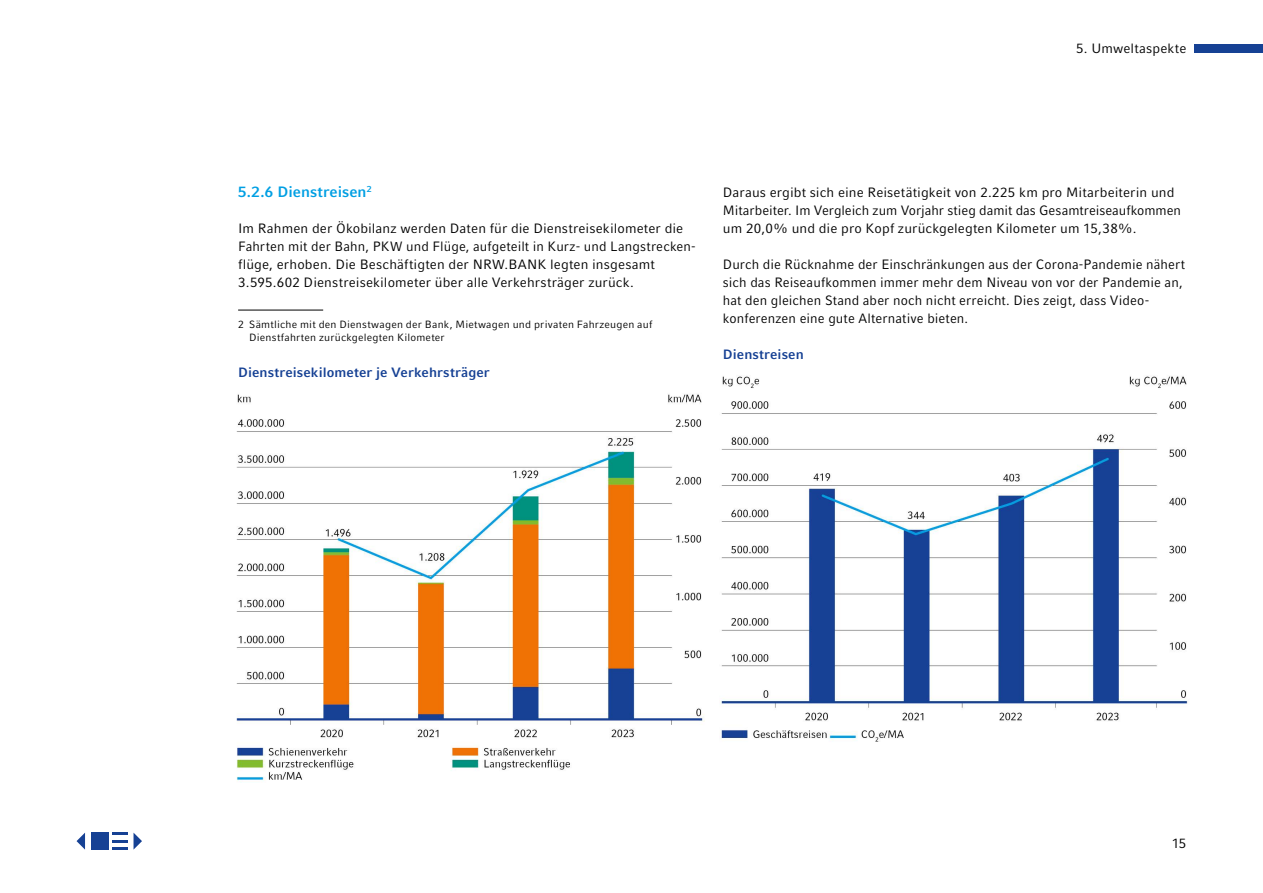
<style>
.page{position:relative;width:1263px;height:893px;background:#fff}
.page>*{position:absolute;margin:0;border:0;box-sizing:border-box;transform-origin:0 0}
.ZW_ZW_mit_cyan{font:700 15px "Compatil Fact LT Pro";letter-spacing:.005em;color:#009fe3}
.G_G_LZ{font:13.5px/18px "Compatil Fact LT Pro";letter-spacing:.01em;color:#000}
.Graf_HL_Abb{font:700 13.5px "Compatil Fact LT Pro";letter-spacing:.005em;color:#164194}
.Fußnote{font:10.5px/13.5px "Compatil Fact LT Pro";letter-spacing:.02em;color:#000}
</style>
<div class="page">
<div style="left:1195px;top:45px;width:68px;height:8px;background:#164194"></div>
<hr style="left:238px;top:310px;width:85px;height:1px;background:#000">
<img style="left:236px;top:394px;width:469px;height:389px">
<img style="left:720px;top:376px;width:468px;height:366px">
<svg style="left:77px;top:833px;width:8px;height:17px"></svg>
<div style="left:91px;top:833px;width:17px;height:17px;background:#164194"></div>
<svg style="left:112px;top:833px;width:16px;height:9px"></svg>
<hr style="left:112px;top:847px;width:16px;height:3px;background:#164194">
<svg style="left:134px;top:833px;width:8px;height:16px"></svg>
<p class="G_G_LZ" style="left:1076px;top:40px;width:112px">5. Umweltaspekte</p>
<p class="ZW_ZW_mit_cyan" style="left:238px;top:183px;width:135px">5.2.6 Dienstreisen<sup>2</sup></p>
<p class="G_G_LZ" style="left:238px;top:220px;width:459px">Im Rahmen der Ökobilanz werden Daten für die Dienstreisekilometer die Fahrten mit der Bahn, PKW und Flüge, aufgeteilt in Kurz- und Langstrecken&shy;flüge, erhoben. Die Beschäftigten der NRW.BANK legten insgesamt 3.595.602 Dienstreisekilometer über alle Verkehrsträger zurück.</p>
<p class="Fußnote" style="left:249px;top:317px;width:405px;text-indent:-11px">2 Sämtliche mit den Dienstwagen der Bank, Mietwagen und privaten Fahrzeugen auf<br>Dienstfahrten zurückgelegten Kilometer</p>
<p class="Graf_HL_Abb" style="left:238px;top:365px;width:253px">Dienstreisekilometer je Verkehrsträger</p>
<p class="G_G_LZ" style="left:723px;top:184px;width:460px">Daraus ergibt sich eine Reisetätigkeit von 2.225 km pro Mitarbeiterin und<br>Mitarbeiter. Im Vergleich zum Vorjahr stieg damit das Gesamtreiseaufkommen um 20,0% und die pro Kopf zurückgelegten Kilometer um 15,38%.</p>
<p class="G_G_LZ" style="left:723px;top:256px;width:464px">Durch die Rücknahme der Einschränkungen aus der Corona-Pandemie nähert sich das Reiseaufkommen immer mehr dem Niveau von vor der Pandemie an, hat den gleichen Stand aber noch nicht erreicht. Dies zeigt, dass Video&shy;konferenzen eine gute Alternative bieten.</p>
<p class="Graf_HL_Abb" style="left:723px;top:347px;width:82px">Dienstreisen</p>
<p class="G_G_LZ" style="left:1172px;top:835px;width:16px">15</p>
</div>
